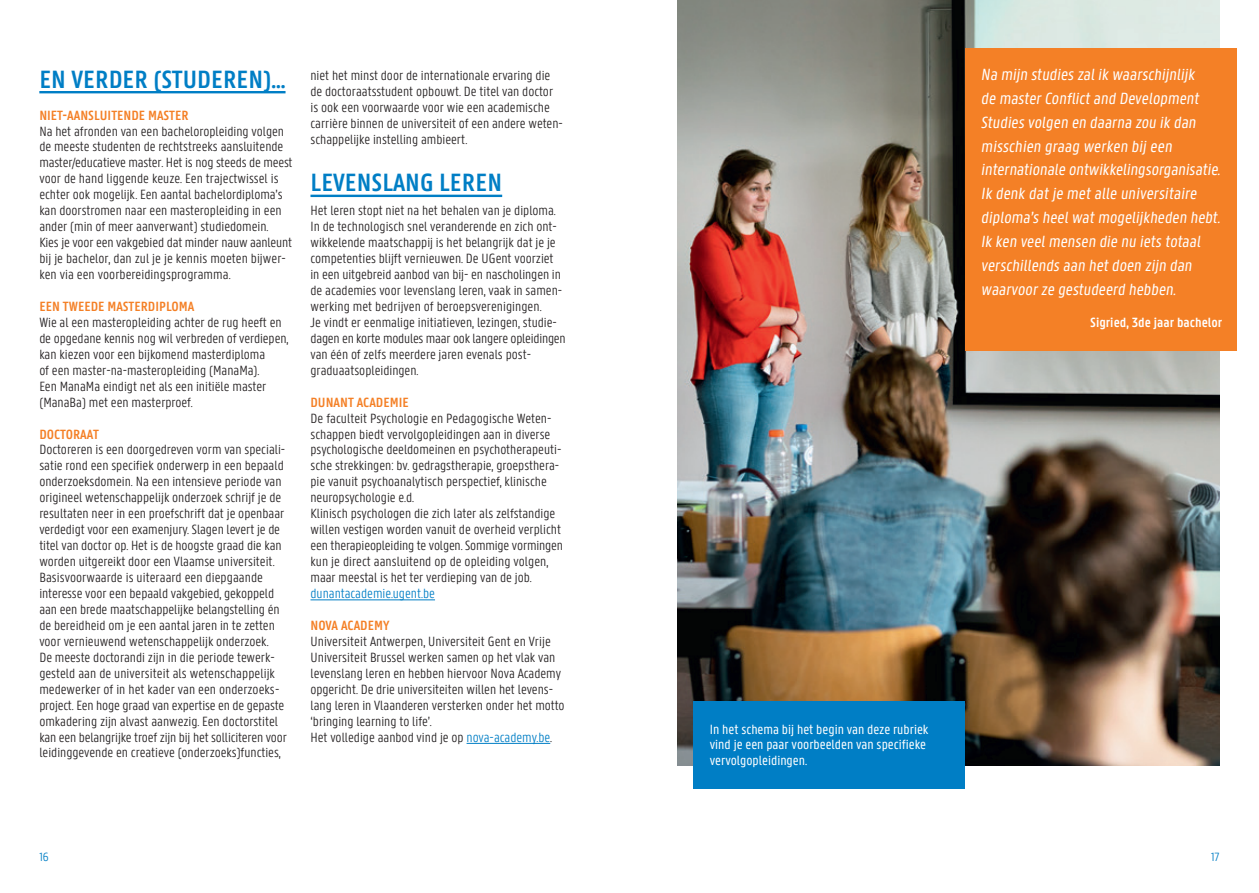
<style>
.page{position:relative;width:1259px;height:893px;background:#fff}
.page>*{position:absolute;margin:0;border:0;box-sizing:border-box;transform-origin:0 0}
.t1{font:600 26.7px "U Gent Panno Text";color:#007ec5}
.t2{font:17.25px/24px "U Gent Panno Text";color:#fff}
.t3{font:300 14.25px/15.9px "U Gent Panno Text";color:#231f20}
.t4{font:14.25px/15.9px "U Gent Panno Text";color:#fff}
.t5{font:600 14.25px "U Gent Panno Text";color:#f48026}
.t6{font:300 14.25px "U Gent Panno Text";color:#007ec5}
.t7{font:600 14.25px "U Gent Panno Text";color:#fff}
.t8{font:300 12.75px "U Gent Panno Text";color:#007ec5}
.s1{color:#007ec5}
</style>
<div class="page">
<img style="left:678px;top:0;width:541px;height:765px">
<div style="left:694px;top:702px;width:271px;height:87px;background:#007ec5"></div>
<hr style="left:39px;top:91px;width:246px;height:2px;background:#007ec5">
<hr style="left:310px;top:195px;width:192px;height:2px;background:#007ec5">
<hr style="left:310px;top:599px;width:125px;height:1px;background:#007ec5">
<hr style="left:466px;top:743px;width:84px;height:1px;background:#007ec5">
<div style="left:965px;top:48px;width:271px;height:303px;background:#f48026"></div>
<h1 class="t1" style="left:39px;top:63px;width:248px">EN VERDER (STUDEREN)…</h1>
<p class="t5" style="left:39px;top:106px;width:151px">NIET-AANSLUITENDE MASTER</p>
<p class="t3" style="left:39px;top:123px;width:255px">Na het afronden van een bacheloropleiding volgen de meeste studenten de rechtstreeks aansluitende master/educatieve master. Het is nog steeds de meest voor de hand liggende keuze. Een trajectwissel is echter ook mogelijk. Een aantal bachelordiploma’s kan doorstromen naar een masteropleiding in een ander (min of meer aanverwant) studiedomein.<br>Kies je voor een vakgebied dat minder nauw aanleunt bij je bachelor, dan zul je je kennis moeten bijwer&shy;ken via een voorbereidingsprogramma.</p>
<p class="t5" style="left:39px;top:298px;width:156px">EEN TWEEDE MASTERDIPLOMA</p>
<p class="t3" style="left:39px;top:314px;width:251px">Wie al een masteropleiding achter de rug heeft en de opgedane kennis nog wil verbreden of verdiepen, kan kiezen voor een bijkomend masterdiploma<br>of een master-na-masteropleiding (ManaMa).<br>Een ManaMa eindigt net als een initiële master (ManaBa) met een masterproef.</p>
<p class="t5" style="left:39px;top:425px;width:61px">DOCTORAAT</p>
<p class="t3" style="left:39px;top:442px;width:249px">Doctoreren is een doorgedreven vorm van speciali&shy;satie rond een specifiek onderwerp in een bepaald onderzoeksdomein. Na een intensieve periode van origineel wetenschappelijk onderzoek schrijf je de resultaten neer in een proefschrift dat je openbaar verdedigt voor een examenjury. Slagen levert je de titel van doctor op. Het is de hoogste graad die kan worden uitgereikt door een Vlaamse universiteit.<br>Basisvoorwaarde is uiteraard een diepgaande interesse voor een bepaald vakgebied, gekoppeld aan een brede maatschappelijke belangstelling én de bereidheid om je een aantal jaren in te zetten voor vernieuwend wetenschappelijk onderzoek.<br>De meeste doctorandi zijn in die periode tewerk&shy;gesteld aan de universiteit als wetenschappelijk medewerker of in het kader van een onderzoeks&shy;project. Een hoge graad van expertise en de gepaste omkadering zijn alvast aanwezig. Een doctorstitel kan een belangrijke troef zijn bij het solliciteren voor leidinggevende en creatieve (onderzoeks)functies,</p>
<p class="t3" style="left:310px;top:67px;width:254px">niet het minst door de internationale ervaring die de doctoraatsstudent opbouwt. De titel van doctor is ook een voorwaarde voor wie een academische carrière binnen de universiteit of een andere weten&shy;schappelijke instelling ambieert.</p>
<h1 class="t1" style="left:310px;top:167px;width:193px">LEVENSLANG LEREN</h1>
<p class="t3" style="left:310px;top:203px;width:257px">Het leren stopt niet na het behalen van je diploma.<br>In de technologisch snel veranderende en zich ont&shy;wikkelende maatschappij is het belangrijk dat je je competenties blijft vernieuwen. De UGent voorziet in een uitgebreid aanbod van bij- en nascholingen in de academies voor levenslang leren, vaak in samen&shy;werking met bedrijven of beroepsverenigingen.<br>Je vindt er eenmalige initiatieven, lezingen, studie&shy;dagen en korte modules maar ook langere opleidingen van één of zelfs meerdere jaren evenals post&shy;graduaatsopleidingen.</p>
<p class="t5" style="left:310px;top:393px;width:100px">DUNANT ACADEMIE</p>
<p class="t3" style="left:310px;top:410px;width:254px">De faculteit Psychologie en Pedagogische Weten&shy;schappen biedt vervolgopleidingen aan in diverse psychologische deeldomeinen en psychotherapeuti&shy;sche strekkingen: bv. gedragstherapie, groepsthera&shy;pie vanuit psychoanalytisch perspectief, klinische neuropsychologie e.d.<br>Klinisch psychologen die zich later als zelfstandige willen vestigen worden vanuit de overheid verplicht een therapieopleiding te volgen. Sommige vormingen kun je direct aansluitend op de opleiding volgen, maar meestal is het ter verdieping van de job.</p>
<p class="t6" style="left:310px;top:585px;width:126px">dunantacademie.ugent.be</p>
<p class="t5" style="left:310px;top:617px;width:80px">NOVA ACADEMY</p>
<p class="t3" style="left:310px;top:633px;width:256px">Universiteit Antwerpen, Universiteit Gent en Vrije Universiteit Brussel werken samen op het vlak van levenslang leren en hebben hiervoor Nova Academy opgericht. De drie universiteiten willen het levens&shy;lang leren in Vlaanderen versterken onder het motto ‘bringing learning to life’.<br>Het volledige aanbod vind je op <span class="s1">nova-academy.be</span>.</p>
<p class="t2" style="left:981px;top:62px;width:243px">Na mijn studies zalik waarschijnlijk<br>de masterConflictand Development Studies volgen en daarna zou ik dan misschien graag werken bij een internationale ontwikkelingsorganisatie.<br>Ik denk dat je met alle universitaire diploma’s heelwatmogelijkheden hebt.<br>Ik ken veelmensen die nu iets totaal verschillends aan hetdoen zijn dan waarvoorze gestudeerd hebben.</p>
<p class="t7" style="left:1090px;top:314px;width:134px">Sigried, 3de jaar bachelor</p>
<p class="t4" style="left:710px;top:721px;width:220px">In het schema bij het begin van deze rubriek vind je een paar voorbeelden van specifieke vervolgopleidingen.</p>
<p class="t8" style="left:39px;top:849px;width:11px">16</p>
<p class="t8" style="left:1211px;top:849px;width:10px">17</p>
</div>
